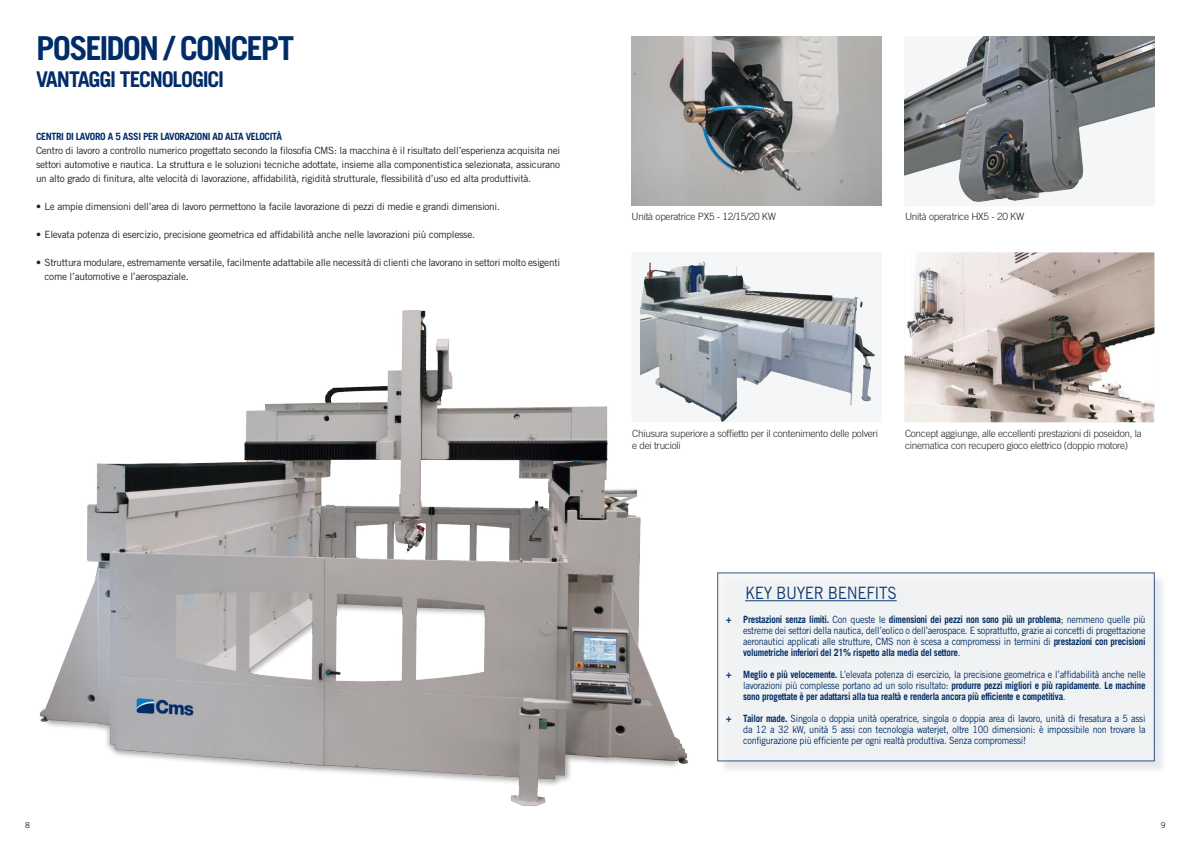
<style>
.page{position:relative;width:1191px;height:842px;background:#fff}
.page>*{position:absolute;margin:0;border:0;box-sizing:border-box;transform-origin:0 0}
.t1{font:700 33px "Trade Gothic LT Std";letter-spacing:-.065em;color:#002c67}
.t2{font:700 21.7px "Trade Gothic LT Std";letter-spacing:-.06em;color:#002c67}
.t3{font:17px "Trade Gothic LT Std";letter-spacing:-.025em;color:#113a72;scale:.9 1}
.t4{font:10px/14px "Trade Gothic LT Std";letter-spacing:-.025em;color:#241f1f;text-align:justify}
.t5{font:10px/11px "Trade Gothic LT Std";letter-spacing:-.025em;color:#002c67;text-align:justify;scale:.9 1}
.t6{font:700 10px/11px "Trade Gothic LT Std";letter-spacing:-.025em;color:#002c67;text-align:justify;scale:.9 1}
.t7{font:300 10px/12px "Trade Gothic LT Std";letter-spacing:-.025em;color:#241f1f}
.t8{font:700 10px "Trade Gothic LT Std";letter-spacing:-.025em;color:#002c67}
.t9{font:8px "Trade Gothic LT Std";color:#241f1f}
.s1{font-weight:700;color:#113a72}
.s2{font-weight:700}
.s3{color:#113a72}
.s4{font-weight:400}
</style>
<div class="page">
<div style="left:719px;top:574px;width:447px;height:199px;background:#d3dadf;opacity:.75"></div>
<div style="left:717px;top:573px;width:437px;height:188px;background:#f3f5f6"></div>
<hr style="left:745px;top:600px;width:151px;height:1px;background:#113a72">
<img style="left:39px;top:310px;width:690px;height:496px">
<img style="left:904px;top:252px;width:250px;height:170px">
<img style="left:904px;top:36px;width:250px;height:166px">
<div style="left:631px;top:261px;width:244px;height:161px;background:#f5f6f8"></div>
<img style="left:641px;top:262px;width:233px;height:159px">
<img style="left:631px;top:36px;width:250px;height:170px">
<h1 class="t1" style="left:36px;top:28px;width:260px">POSEIDON / CONCEPT</h1>
<h2 class="t2" style="left:36px;top:65px;width:190px">VANTAGGI TECNOLOGICI</h2>
<p class="t8" style="left:36px;top:131px;width:247px">CENTRI DI LAVORO A 5 ASSI PER LAVORAZIONI AD ALTA VELOCITÀ</p>
<p class="t4" style="left:36px;top:144px;width:526px">Centro di lavoro a controllo numerico progettato secondo la filosofia CMS: la macchina è il risultato dell’esperienza acquisita nei settori automotive e nautica. La struttura e le soluzioni tecniche adottate, insieme alla componentistica selezionata, assicurano un alto grado di finitura, alte velocità di lavorazione, affidabilità, rigidità strutturale, flessibilità d’uso ed alta produttività.</p>
<p class="t4" style="left:36px;top:200px;width:466px">• Le ampie dimensioni dell’area di lavoro permettono la facile lavorazione di pezzi di medie e grandi dimensioni.</p>
<p class="t4" style="left:36px;top:228px;width:441px">• Elevata potenza di esercizio, precisione geometrica ed affidabilità anche nelle lavorazioni più complesse.</p>
<p class="t4" style="left:45px;top:256px;width:517px;text-indent:-9px">• Struttura modulare, estremamente versatile, facilmente adattabile alle necessità di clienti che lavorano in settori molto esigenti come l’automotive e l’aerospaziale.</p>
<p class="t7" style="left:631px;top:211px;width:146px">Unità operatrice PX5 - 12/15/20 KW</p>
<p class="t7" style="left:905px;top:211px;width:121px">Unità operatrice HX5 - 20 KW</p>
<p class="t7" style="left:632px;top:427px;width:247px">Chiusura superiore a soffietto per il contenimento delle polveri e dei trucioli</p>
<p class="t7" style="left:905px;top:427px;width:238px">Concept aggiunge, alle eccellenti prestazioni di poseidon, la cinematica con recupero gioco elettrico (doppio motore)</p>
<h3 class="t3" style="left:745px;top:583px;width:170px">KEY BUYER BENEFITS</h3>
<p class="t5" style="left:743px;top:614px;width:448px;text-indent:-17px"><span class="s1">+</span> <span class="s2">Prestazioni senza limiti.</span> Con queste le <span class="s2">dimensioni dei pezzi non sono più un problema</span>; nemmeno quelle più estreme dei settori della nautica, dell’eolico o dell’aerospace. E soprattutto, grazie ai concetti di progettazione aeronautici applicati alle strutture, CMS non è scesa a compromessi in termini di <span class="s2">prestazioni con precisioni volumetriche inferiori del 21% rispetto alla media del settore</span>.</p>
<p class="t6" style="left:743px;top:669px;width:448px;text-indent:-17px"><span class="s3">+</span> Meglio e più velocemente. <span class="s4">L’elevata potenza di esercizio, la precisione geometrica e l’affidabilità anche nelle lavorazioni più complesse portano ad un solo risultato:</span> produrre pezzi migliori e più rapidamente<span class="s4">.</span> Le machine sono progettate è per adattarsi alla tua realtà e renderla ancora più efficiente e competitiva<span class="s4">.</span></p>
<p class="t5" style="left:743px;top:713px;width:448px;text-indent:-17px"><span class="s1">+</span> <span class="s2">Tailor made.</span> Singola o doppia unità operatrice, singola o doppia area di lavoro, unità di fresatura a 5 assi da 12 a 32 kW, unità 5 assi con tecnologia waterjet, oltre 100 dimensioni: è impossibile non trovare la configurazione più efficiente per ogni realtà produttiva. Senza compromessi!</p>
<p class="t9" style="left:25px;top:820px;width:6px">8</p>
<p class="t9" style="left:1160px;top:820px;width:6px">9</p>
</div>
